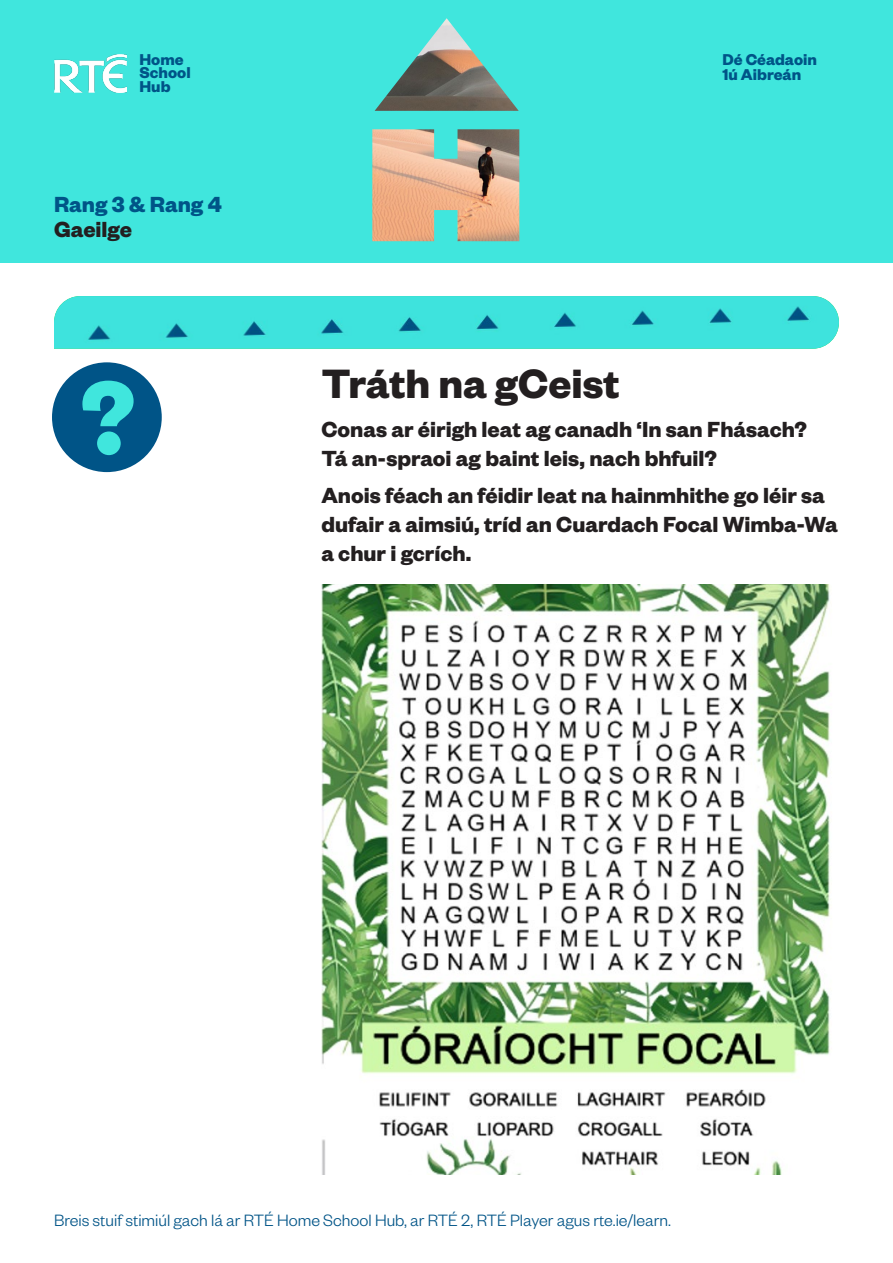
<style>
.page{position:relative;width:893px;height:1263px;background:#fff}
.page>*{position:absolute;margin:0;border:0;box-sizing:border-box;transform-origin:0 0}
.t1{font:700 45px "Founders Grotesk";color:#231f20}
.t2{font:700 24px/28.8px "Founders Grotesk";color:#231f20}
.t3{font:700 24px "Founders Grotesk";color:#005487}
.t4{font:300 18px "Founders Grotesk";color:#005487}
.t5{font:700 17.25px/13.5px "Founders Grotesk";color:#005487}
</style>
<div class="page">
<div style="left:0;top:0;width:893px;height:262px;background:#40e6dd"></div>
<img style="left:372px;top:18px;width:147px;height:223px">
<img style="left:54px;top:54px;width:72px;height:38px">
<img style="left:54px;top:296px;width:785px;height:53px">
<div style="left:52px;top:362px;width:110px;height:110px;background:#005487;border-radius:50%"></div>
<svg style="left:82px;top:381px;width:52px;height:45px"></svg>
<div style="left:97px;top:431px;width:24px;height:24px;background:#40e6dd;border-radius:50%"></div>
<img style="left:321px;top:584px;width:509px;height:590px">
<p class="t5" style="left:139px;top:52px;width:53px">Home<br>School<br>Hub</p>
<p class="t3" style="left:54px;top:189px;width:169px">Rang 3 &amp; Rang 4</p>
<p class="t2" style="left:54px;top:214px;width:80px">Gaeilge</p>
<p class="t5" style="left:722px;top:51px;width:96px;line-height:14.7px">Dé Céadaoin<br>1ú Aibreán</p>
<h1 class="t1" style="left:321px;top:355px;width:300px">Tráth na gCeist</h1>
<p class="t2" style="left:321px;top:414px;width:487px">Conas ar éirigh leat ag canadh ‘In san Fhásach?<br>Tá an-spraoi ag baint leis, nach bhfuil?</p>
<p class="t2" style="left:321px;top:480px;width:518px">Anois féach an féidir leat na hainmhithe go léir sa dufair a aimsiú, tríd an Cuardach Focal Wimba-Wa a chur i gcrích.</p>
<p class="t4" style="left:54px;top:1210px;width:618px">Breis stuif stimiúl gach lá ar RTÉ Home School Hub, ar RTÉ 2, RTÉ Player agus rte.ie/learn.</p>
</div>
